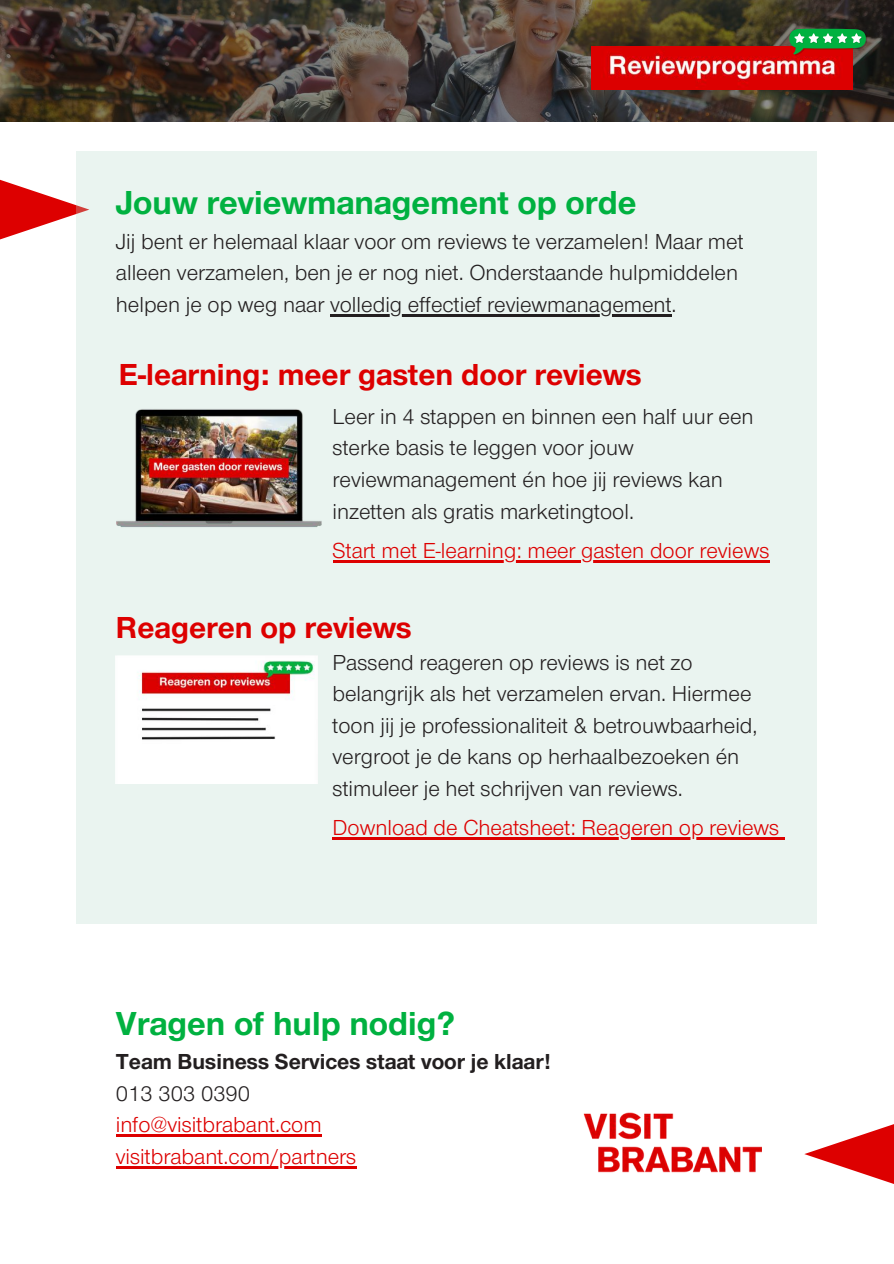
<style>
.page{position:relative;width:894px;height:1264px;background:#fff}
.page>*{position:absolute;margin:0;border:0;box-sizing:border-box;transform-origin:0 0}
.t1{font:700 34.5px "Nimbus San Nov";color:#00b140}
.t2{font:700 31.5px "Nimbus San Nov";color:#d00}
.t3{font:22.5px/31.5px "Nimbus San Nov";color:#231f20}
.t4{font:22.5px/31.5px "Nimbus San Nov";color:#d00}
.t5{font:700 22.5px "Nimbus San Nov";color:#231f20}
</style>
<div class="page">
<svg style="left:0;top:0;width:893px;height:122px;background:#483c32"></svg>
<img style="left:591px;top:46px;width:260px;height:43px">
<svg style="left:788px;top:29px;width:79px;height:27px;background:#578748"></svg>
<svg style="left:0;top:76px;width:89px;height:164px"></svg>
<div style="left:76px;top:152px;width:740px;height:772px;background:#eaf4f0"></div>
<svg style="left:804px;top:1124px;width:89px;height:60px"></svg>
<hr style="left:330px;top:314px;width:341px;height:2px;background:#231f20">
<img style="left:116px;top:409px;width:206px;height:118px">
<hr style="left:332px;top:560px;width:437px;height:3px;background:#d00">
<img style="left:116px;top:655px;width:201px;height:128px">
<hr style="left:332px;top:837px;width:447px;height:2px;background:#d00">
<hr style="left:116px;top:1134px;width:205px;height:2px;background:#d00">
<hr style="left:116px;top:1166px;width:240px;height:2px;background:#d00">
<img style="left:584px;top:1112px;width:177px;height:61px">
<h1 class="t1" style="left:116px;top:191px;width:522px">Jouw reviewmanagement op orde</h1>
<p class="t3" style="left:116px;top:229px;width:629px">Jij bent er helemaal klaar voor om reviews te verzamelen! Maar met alleen verzamelen, ben je er nog niet. Onderstaande hulpmiddelen helpen je op weg naar volledig effectief reviewmanagement.</p>
<h2 class="t2" style="left:119px;top:364px;width:524px">E-learning: meer gasten door reviews</h2>
<p class="t3" style="left:332px;top:404px;width:422px">Leer in 4 stappen en binnen een half uur een sterke basis te leggen voor jouw reviewmanagement én hoe jij reviews kan inzetten als gratis marketingtool.</p>
<p class="t4" style="left:332px;top:539px;width:438px">Start met E-learning: meer gasten door reviews</p>
<h2 class="t2" style="left:116px;top:617px;width:297px">Reageren op reviews</h2>
<p class="t3" style="left:332px;top:650px;width:426px">Passend reageren op reviews is net zo belangrijk als het verzamelen ervan. Hiermee toon jij je professionaliteit &amp; betrouwbaarheid, vergroot je de kans op herhaalbezoeken én stimuleer je het schrijven van reviews.</p>
<p class="t4" style="left:332px;top:815px;width:448px">Download de Cheatsheet: Reageren op reviews</p>
<h1 class="t1" style="left:116px;top:1011px;width:341px">Vragen of hulp nodig?</h1>
<p class="t5" style="left:116px;top:1054px;width:436px">Team Business Services staat voor je klaar!</p>
<p class="t3" style="left:116px;top:1081px;width:136px">013 303 0390</p>
<p class="t4" style="left:116px;top:1112px;width:242px">info@visitbrabant.com visitbrabant.com/partners</p>
</div>
